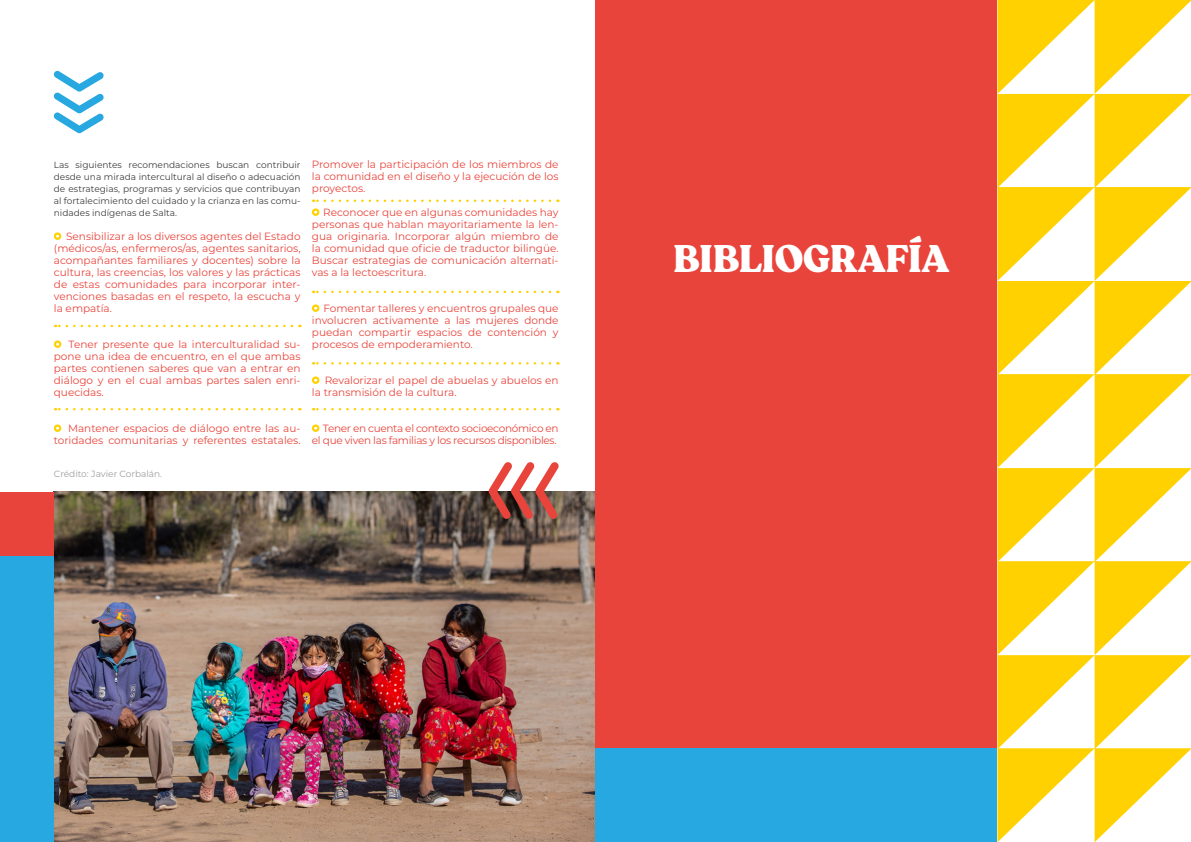
<style>
.page{position:relative;width:1191px;height:842px;background:#fff}
.page>*{position:absolute;margin:0;border:0;box-sizing:border-box;transform-origin:0 0}
.t1{font:900 38px "Recoleta";letter-spacing:-.01em;color:#fff}
.t2{font:10.5px/12px "Montserrat";color:#e9443b;text-align:justify}
.t3{font:10.5px/12px "Montserrat";letter-spacing:-.03em;color:#e9443b;text-align:right}
.t4{font:9px/12px "Montserrat";color:#3c3c3b;text-align:justify}
.t5{font:9px "Montserrat";color:#9d9d9c}
</style>
<div class="page">
<div style="left:54px;top:232px;width:7px;height:8px;border:2px solid #ffd100;border-radius:50%"></div>
<div style="left:54px;top:340px;width:7px;height:8px;border:2px solid #ffd100;border-radius:50%"></div>
<div style="left:54px;top:424px;width:7px;height:8px;border:2px solid #ffd100;border-radius:50%"></div>
<svg style="left:54px;top:70px;width:50px;height:63px"></svg>
<svg style="left:55px;top:325px;width:237px;height:2px"></svg>
<svg style="left:55px;top:408px;width:237px;height:2px"></svg>
<svg style="left:313px;top:362px;width:237px;height:3px"></svg>
<svg style="left:313px;top:408px;width:237px;height:2px"></svg>
<svg style="left:313px;top:291px;width:237px;height:2px"></svg>
<svg style="left:313px;top:200px;width:237px;height:2px"></svg>
<div style="left:312px;top:208px;width:7px;height:8px;border:2px solid #ffd100;border-radius:50%"></div>
<div style="left:312px;top:304px;width:7px;height:8px;border:2px solid #ffd100;border-radius:50%"></div>
<div style="left:312px;top:376px;width:7px;height:8px;border:2px solid #ffd100;border-radius:50%"></div>
<div style="left:312px;top:424px;width:7px;height:8px;border:2px solid #ffd100;border-radius:50%"></div>
<img style="left:54px;top:492px;width:541px;height:350px">
<div style="left:0;top:556px;width:54px;height:286px;background:#27a8e0"></div>
<div style="left:0;top:492px;width:54px;height:64px;background:#e9443b"></div>
<svg style="left:488px;top:462px;width:71px;height:57px"></svg>
<svg style="left:997px;top:0;width:194px;height:842px"></svg>
<div style="left:595px;top:0;width:402px;height:842px;background:#e9443b"></div>
<div style="left:595px;top:748px;width:402px;height:94px;background:#27a8e0"></div>
<p class="t4" style="left:54px;top:158px;width:248px">Las siguientes recomendaciones buscan contribuir desde una mirada intercultural al diseño o adecuación de estrategias, programas y servicios que contribuyan al fortalecimiento del cuidado y la crianza en las comu&shy;nidades indígenas de Salta.</p>
<p class="t2" style="left:54px;top:230px;width:248px;text-indent:12px">Sensibilizar a los diversos agentes del Estado (médicos/as, enfermeros/as, agentes sanitarios, acompañantes familiares y docentes) sobre la cultura, las creencias, los valores y las prácticas de estas comunidades para incorporar inter&shy;venciones basadas en el respeto, la escucha y la empatía.</p>
<p class="t2" style="left:54px;top:338px;width:248px;text-indent:15px">Tener presente que la interculturalidad su&shy;pone una idea de encuentro, en el que ambas partes contienen saberes que van a entrar en diálogo y en el cual ambas partes salen enri&shy;quecidas.</p>
<p class="t2" style="left:54px;top:422px;width:248px;text-align:right">Mantener espacios de diálogo entre las au&shy;toridades comunitarias y referentes estatales.</p>
<p class="t5" style="left:54px;top:467px;width:110px">Crédito: Javier Corbalán.</p>
<p class="t2" style="left:312px;top:158px;width:248px">Promover la participación de los miembros de la comunidad en el diseño y la ejecución de los proyectos.</p>
<p class="t2" style="left:312px;top:206px;width:248px;text-indent:11px">Reconocer que en algunas comunidades hay personas que hablan mayoritariamente la len&shy;gua originaria. Incorporar algún miembro de la comunidad que oficie de traductor bilingüe.<br>Buscar estrategias de comunicación alternati&shy;vas a la lectoescritura.</p>
<p class="t2" style="left:312px;top:302px;width:248px;text-indent:12px">Fomentar talleres y encuentros grupales que involucren activamente a las mujeres donde puedan compartir espacios de contención y procesos de empoderamiento.</p>
<p class="t2" style="left:312px;top:374px;width:248px;text-indent:13px">Revalorizar el papel de abuelas y abuelos en la transmisión de la cultura.</p>
<p class="t3" style="left:312px;top:422px;width:248px">Tener en cuenta el contexto socioeconómico en el que viven las familias y los recursos disponibles.</p>
<h1 class="t1" style="left:673px;top:234px;width:277px">BIBLIOGRAFÍA</h1>
</div>
